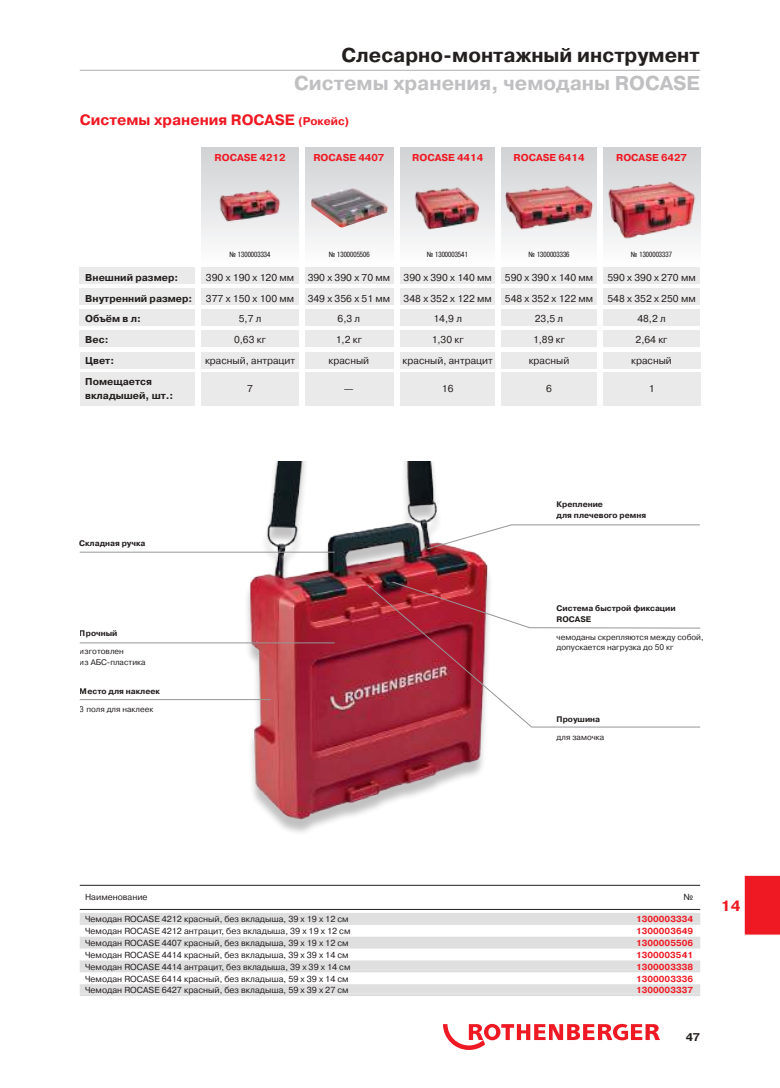
<style>
.page{position:relative;width:780px;height:1088px;background:#fff}
.page>*{position:absolute;margin:0;border:0;box-sizing:border-box;transform-origin:0 0}
.t1{font:700 20px "Pragmatica C";color:#c0bfc1}
.t2{font:700 20px "Pragmatica C";color:#241f1f}
.t3{font:700 15px "Pragmatica C";color:#ef1923}
.t4{font:700 11.25px "Pragmatica C";color:#241f1f}
.t5{font:10px "Pragmatica C";color:#241f1f}
.t6{font:700 10px/13.8px "Pragmatica C";color:#241f1f}
.t7{font:700 10px "Pragmatica C";color:#ef1923}
.t8{font:8.75px "Pragmatica C";color:#241f1f}
.t9{font:700 8.75px "Pragmatica C";color:#ef1923}
.t10{font:8.12px/10.6px "Pragmatica C";color:#241f1f}
.t11{font:700 8.12px/10.6px "Pragmatica C";color:#241f1f}
.t12{font:7.5px "Pragmatica Cond C";color:#241f1f}
.s1{font-size:11.25px}
</style>
<div class="page">
<svg style="left:443px;top:1024px;width:217px;height:26px"></svg>
<div style="left:744px;top:875px;width:36px;height:60px;background:#ef1923"></div>
<img style="left:190px;top:461px;width:300px;height:372px">
<hr style="left:80px;top:885px;width:620px;height:1px;background:#241f1f">
<hr style="left:80px;top:909px;width:620px;height:1px;background:#241f1f">
<div style="left:80px;top:913px;width:620px;height:9px;background:#e0dfdf"></div>
<hr style="left:80px;top:922px;width:620px;height:3px;background:#e0dfdf">
<div style="left:80px;top:937px;width:620px;height:9px;background:#e0dfdf"></div>
<hr style="left:80px;top:946px;width:620px;height:2px;background:#e0dfdf">
<div style="left:80px;top:960px;width:620px;height:10px;background:#e0dfdf"></div>
<hr style="left:80px;top:970px;width:620px;height:2px;background:#e0dfdf">
<div style="left:80px;top:984px;width:620px;height:9px;background:#e0dfdf"></div>
<hr style="left:80px;top:993px;width:620px;height:3px;background:#e0dfdf">
<svg style="left:426px;top:524px;width:274px;height:26px"></svg>
<svg style="left:366px;top:584px;width:335px;height:144px"></svg>
<svg style="left:391px;top:581px;width:310px;height:48px"></svg>
<hr style="left:80px;top:699px;width:191px;height:1px;background:#969698">
<hr style="left:80px;top:642px;width:254px;height:1px;background:#969698">
<hr style="left:80px;top:552px;width:254px;height:1px;background:#969698">
<div style="left:198px;top:148px;width:502px;height:117px;background:linear-gradient(to bottom,#d3d4d7,#fff)"></div>
<div style="left:80px;top:373px;width:620px;height:33px;background:#ebeaea"></div>
<div style="left:80px;top:352px;width:620px;height:16px;background:#ebeaea"></div>
<div style="left:80px;top:268px;width:620px;height:16px;background:#ebeaea"></div>
<div style="left:80px;top:288px;width:620px;height:17px;background:#ebeaea"></div>
<div style="left:80px;top:309px;width:620px;height:16px;background:#ebeaea"></div>
<div style="left:80px;top:330px;width:620px;height:17px;background:#ebeaea"></div>
<div style="left:195px;top:147px;width:6px;height:271px;background:#fff"></div>
<div style="left:299px;top:142px;width:5px;height:276px;background:#fff"></div>
<div style="left:495px;top:147px;width:5px;height:271px;background:#fff"></div>
<div style="left:394px;top:147px;width:5px;height:271px;background:#fff"></div>
<img style="left:201px;top:171px;width:98px;height:56px">
<img style="left:399px;top:180px;width:96px;height:54px">
<img style="left:502px;top:183px;width:92px;height:50px">
<img style="left:603px;top:179px;width:98px;height:70px">
<div style="left:597px;top:147px;width:5px;height:271px;background:#fff"></div>
<img style="left:311px;top:188px;width:77px;height:40px">
<hr style="left:80px;top:70px;width:620px;height:1px;background:#c0bfc1">
<h1 class="t2" style="left:341px;top:44px;width:359px">Слесарно-монтажный инструмент</h1>
<h1 class="t1" style="left:294px;top:72px;width:407px">Системы хранения, чемоданы ROCASE</h1>
<h2 class="t3" style="left:80px;top:112px;width:271px">Системы хранения ROCASE <span class="s1">(Рокейс)</span></h2>
<p class="t7" style="left:215px;top:152px;width:72px">ROCASE 4212</p>
<p class="t7" style="left:313px;top:152px;width:72px">ROCASE 4407</p>
<p class="t7" style="left:412px;top:152px;width:72px">ROCASE 4414</p>
<p class="t7" style="left:513px;top:152px;width:72px">ROCASE 6414</p>
<p class="t7" style="left:616px;top:152px;width:72px">ROCASE 6427</p>
<p class="t12" style="left:229px;top:250px;width:42px">¹ 1300003334</p>
<p class="t12" style="left:329px;top:250px;width:42px">¹ 1300005506</p>
<p class="t12" style="left:426px;top:250px;width:43px">¹ 1300003541</p>
<p class="t12" style="left:528px;top:250px;width:42px">¹ 1300003336</p>
<p class="t12" style="left:631px;top:250px;width:42px">¹ 1300003337</p>
<p class="t6" style="left:85px;top:270px;width:94px">Внешний размер:</p>
<p class="t5" style="left:206px;top:272px;width:90px">390 x 190 x 120 мм</p>
<p class="t5" style="left:308px;top:272px;width:84px">390 x 390 x 70 мм</p>
<p class="t5" style="left:403px;top:272px;width:90px">390 x 390 x 140 мм</p>
<p class="t5" style="left:505px;top:272px;width:90px">590 x 390 x 140 мм</p>
<p class="t5" style="left:607px;top:272px;width:90px">590 x 390 x 270 мм</p>
<p class="t6" style="left:85px;top:291px;width:108px">Внутренний размер:</p>
<p class="t5" style="left:206px;top:292px;width:90px">377 x 150 x 100 мм</p>
<p class="t5" style="left:308px;top:292px;width:84px">349 x 356 x 51 мм</p>
<p class="t5" style="left:403px;top:292px;width:90px">348 x 352 x 122 мм</p>
<p class="t5" style="left:505px;top:292px;width:90px">548 x 352 x 122 мм</p>
<p class="t5" style="left:607px;top:292px;width:90px">548 x 352 x 250 мм</p>
<p class="t6" style="left:85px;top:312px;width:57px">Объём в л:</p>
<p class="t5" style="left:239px;top:313px;width:24px">5,7 л</p>
<p class="t5" style="left:337px;top:313px;width:24px">6,3 л</p>
<p class="t5" style="left:433px;top:313px;width:30px">14,9 л</p>
<p class="t5" style="left:534px;top:313px;width:30px">23,5 л</p>
<p class="t5" style="left:637px;top:313px;width:30px">48,2 л</p>
<p class="t6" style="left:85px;top:333px;width:25px">Вес:</p>
<p class="t5" style="left:234px;top:334px;width:34px">0,63 кг</p>
<p class="t5" style="left:336px;top:334px;width:28px">1,2 кг</p>
<p class="t5" style="left:431px;top:334px;width:34px">1,30 кг</p>
<p class="t5" style="left:533px;top:334px;width:34px">1,89 кг</p>
<p class="t5" style="left:635px;top:334px;width:34px">2,64 кг</p>
<p class="t6" style="left:85px;top:354px;width:30px">Цвет:</p>
<p class="t5" style="left:205px;top:355px;width:92px">красный, антрацит</p>
<p class="t5" style="left:328px;top:355px;width:42px">красный</p>
<p class="t5" style="left:402px;top:355px;width:92px">красный, антрацит</p>
<p class="t5" style="left:528px;top:355px;width:42px">красный</p>
<p class="t5" style="left:631px;top:355px;width:42px">красный</p>
<p class="t6" style="left:85px;top:375px;width:89px">Помещается вкладышей, шт.:</p>
<p class="t5" style="left:247px;top:383px;width:7px">7</p>
<p class="t5" style="left:344px;top:383px;width:11px">—</p>
<p class="t5" style="left:442px;top:383px;width:13px">16</p>
<p class="t5" style="left:546px;top:383px;width:7px">6</p>
<p class="t5" style="left:648px;top:383px;width:7px">1</p>
<p class="t11" style="left:79px;top:538px;width:68px">Складная ручка</p>
<p class="t11" style="left:80px;top:628px;width:39px">Прочный</p>
<p class="t10" style="left:80px;top:646px;width:67px">изготовлен<br>из АБС-пластика</p>
<p class="t11" style="left:80px;top:686px;width:82px">Место для наклеек</p>
<p class="t10" style="left:80px;top:703px;width:75px">3 поля для наклеек</p>
<p class="t11" style="left:556px;top:499px;width:91px">Крепление<br>для плечевого ремня</p>
<p class="t11" style="left:556px;top:603px;width:121px">Система быстрой фиксации<br>ROCASE</p>
<p class="t10" style="left:556px;top:631px;width:148px">чемоданы скрепляются между собой, допускается нагрузка до 50 кг</p>
<p class="t11" style="left:556px;top:714px;width:45px">Проушина</p>
<p class="t10" style="left:556px;top:732px;width:49px">для замочка</p>
<p class="t8" style="left:85px;top:892px;width:64px">Наименование</p>
<p class="t8" style="left:683px;top:892px;width:11px">№</p>
<p class="t8" style="left:85px;top:914px;width:265px">Чемодан ROCASE 4212 красный, без вкладыша, 39 x 19 x 12 см</p>
<p class="t9" style="left:636px;top:914px;width:59px">1300003334</p>
<p class="t8" style="left:85px;top:926px;width:267px">Чемодан ROCASE 4212 антрацит, без вкладыша, 39 x 19 x 12 см</p>
<p class="t9" style="left:636px;top:926px;width:59px">1300003649</p>
<p class="t8" style="left:85px;top:938px;width:265px">Чемодан ROCASE 4407 красный, без вкладыша, 39 x 19 x 12 см</p>
<p class="t9" style="left:636px;top:938px;width:59px">1300005506</p>
<p class="t8" style="left:85px;top:950px;width:265px">Чемодан ROCASE 4414 красный, без вкладыша, 39 x 39 x 14 см</p>
<p class="t9" style="left:636px;top:950px;width:59px">1300003541</p>
<p class="t8" style="left:85px;top:962px;width:267px">Чемодан ROCASE 4414 антрацит, без вкладыша, 39 x 39 x 14 см</p>
<p class="t9" style="left:636px;top:962px;width:59px">1300003338</p>
<p class="t8" style="left:85px;top:974px;width:265px">Чемодан ROCASE 6414 красный, без вкладыша, 59 x 39 x 14 см</p>
<p class="t9" style="left:636px;top:974px;width:59px">1300003336</p>
<p class="t8" style="left:85px;top:985px;width:265px">Чемодан ROCASE 6427 красный, без вкладыша, 59 x 39 x 27 см</p>
<p class="t9" style="left:636px;top:985px;width:59px">1300003337</p>
<p class="t4" style="left:685px;top:1030px;width:16px">47</p>
<h2 class="t3" style="left:721px;top:897px;width:21px">14</h2>
</div>
